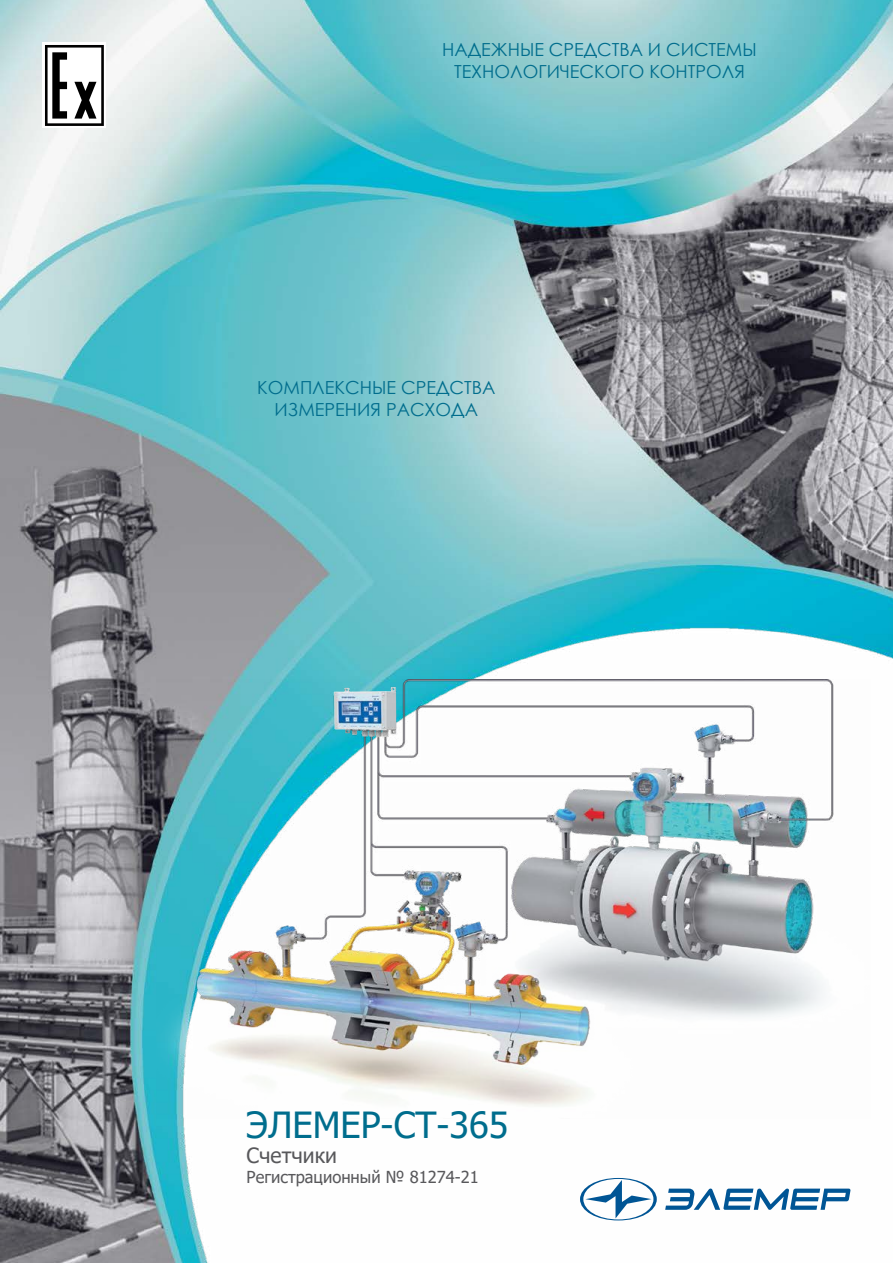
<style>
.page{position:relative;width:893px;height:1263px;background:#fff}
.page>*{position:absolute;margin:0;border:0;box-sizing:border-box;transform-origin:0 0}
.t1{font:36px "Tahoma";color:#006d8d}
.t2{font:21px "Tahoma";color:#58585b}
.t3{font:18px/21.6px "Century Gothic";color:#006d8d;text-align:center}
.t4{font:16.5px "Tahoma";color:#58585b}
</style>
<div class="page">
<img style="left:0;top:0;width:893px;height:1263px">
<div style="left:43px;top:43px;width:63px;height:85px;background:#fff"></div>
<svg style="left:45px;top:45px;width:59px;height:81px"></svg>
<svg style="left:665px;top:1188px;width:185px;height:22px"></svg>
<svg style="left:580px;top:1178px;width:77px;height:42px"></svg>
<img style="left:156px;top:679px;width:714px;height:440px">
<p class="t3" style="left:442px;top:38px;width:316px">НАДЕЖНЫЕ СРЕДСТВА И СИСТЕМЫ<br>ТЕХНОЛОГИЧЕСКОГО КОНТРОЛЯ</p>
<p class="t3" style="left:257px;top:376px;width:240px">КОМПЛЕКСНЫЕ СРЕДСТВА<br>ИЗМЕРЕНИЯ РАСХОДА</p>
<h1 class="t1" style="left:247px;top:1101px;width:263px">ЭЛЕМЕР-СТ-365</h1>
<p class="t2" style="left:247px;top:1142px;width:92px">Счетчики</p>
<p class="t4" style="left:247px;top:1166px;width:234px">Регистрационный № 81274-21</p>
</div>
